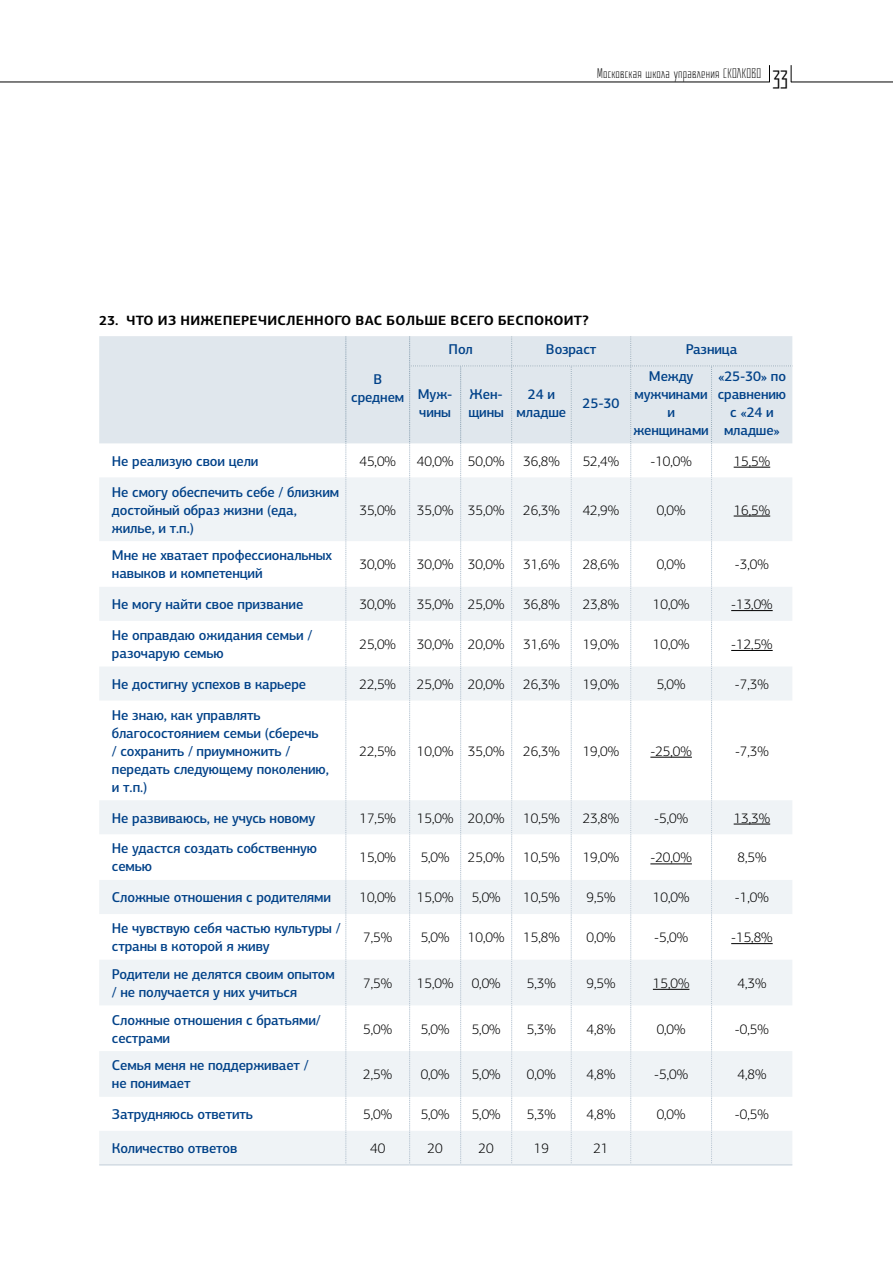
<style>
.page{position:relative;width:893px;height:1263px;background:#fff}
.page>*{position:absolute;margin:0;border:0;box-sizing:border-box;transform-origin:0 0}
.t1{font:24px "Skolkovo Typeface";color:#000}
.t2{font:500 14.25px/18px "PF Centro Sans Pro";letter-spacing:-.01em;color:#004188}
.t3{font:300 14.25px "PF Centro Sans Pro";color:#000}
.t4{font:700 13.5px "PF Centro Sans Pro";letter-spacing:.02em;color:#000}
.t5{font:300 13.5px "Skolkovo Typeface";letter-spacing:.02em;color:#000}
</style>
<div class="page">
<hr style="left:0;top:82px;width:770px;height:1px;background:#000">
<svg style="left:769px;top:65px;width:1px;height:17px"></svg>
<hr style="left:791px;top:82px;width:102px;height:1px;background:#000">
<svg style="left:791px;top:65px;width:1px;height:17px"></svg>
<div style="left:99px;top:336px;width:310px;height:107px;background:#e0e7ed"></div>
<svg style="left:99px;top:477px;width:310px;height:687px"></svg>
<hr style="left:99px;top:1164px;width:247px;height:1px;background:#d2dbe3">
<hr style="left:346px;top:1164px;width:64px;height:1px;background:#d2dbe3">
<hr style="left:410px;top:1164px;width:51px;height:1px;background:#d2dbe3">
<hr style="left:461px;top:1164px;width:51px;height:1px;background:#d2dbe3">
<hr style="left:512px;top:1164px;width:59px;height:1px;background:#d2dbe3">
<hr style="left:571px;top:1164px;width:60px;height:1px;background:#d2dbe3">
<hr style="left:631px;top:1164px;width:80px;height:1px;background:#d2dbe3">
<hr style="left:711px;top:1164px;width:81px;height:1px;background:#d2dbe3">
<svg style="left:346px;top:336px;width:1px;height:828px"></svg>
<svg style="left:409px;top:336px;width:384px;height:828px"></svg>
<hr style="left:734px;top:467px;width:36px;height:1px;background:#000">
<hr style="left:734px;top:516px;width:36px;height:1px;background:#000">
<hr style="left:731px;top:610px;width:42px;height:1px;background:#000">
<hr style="left:731px;top:650px;width:42px;height:1px;background:#000">
<hr style="left:650px;top:757px;width:42px;height:1px;background:#000">
<hr style="left:734px;top:824px;width:36px;height:1px;background:#000">
<hr style="left:650px;top:864px;width:42px;height:1px;background:#000">
<hr style="left:731px;top:943px;width:42px;height:1px;background:#000">
<hr style="left:653px;top:989px;width:36px;height:1px;background:#000">
<p class="t5" style="left:597px;top:65px;width:166px">Московская школа управления СКОЛКОВО</p>
<h1 class="t1" style="left:772px;top:60px;width:17px">33</h1>
<p class="t4" style="left:99px;top:312px;width:491px">23. ЧТО ИЗ НИЖЕПЕРЕЧИСЛЕННОГО ВАС БОЛЬШЕ ВСЕГО БЕСПОКОИТ?</p>
<p class="t2" style="left:351px;top:370px;width:54px;text-align:center">В среднем</p>
<p class="t2" style="left:449px;top:340px;width:26px">Пол</p>
<p class="t2" style="left:546px;top:340px;width:52px">Возраст</p>
<p class="t2" style="left:686px;top:340px;width:53px">Разница</p>
<p class="t2" style="left:418px;top:385px;width:36px">Муж&shy;чины</p>
<p class="t2" style="left:468px;top:385px;width:37px">Жен&shy;щины</p>
<p class="t2" style="left:517px;top:385px;width:51px;text-align:center">24 и младше</p>
<p class="t2" style="left:583px;top:394px;width:38px">25-30</p>
<p class="t2" style="left:633px;top:367px;width:77px;text-align:center">Между мужчинами и женщинами</p>
<p class="t2" style="left:718px;top:367px;width:70px;text-align:center">«25-30» по сравнению с «24 и младше»</p>
<p class="t2" style="left:112px;top:452px;width:148px">Не реализую свои цели</p>
<p class="t3" style="left:359px;top:453px;width:38px">45,0%</p>
<p class="t3" style="left:417px;top:453px;width:89px">40,0% 50,0%</p>
<p class="t3" style="left:523px;top:453px;width:38px">36,8%</p>
<p class="t3" style="left:583px;top:453px;width:38px">52,4%</p>
<p class="t3" style="left:650px;top:453px;width:43px">-10,0%</p>
<p class="t3" style="left:734px;top:453px;width:38px">15,5%</p>
<p class="t2" style="left:112px;top:483px;width:229px">Не смогу обеспечить себе / близким достойный образ жизни (еда, жилье, и т.п.)</p>
<p class="t3" style="left:359px;top:502px;width:38px">35,0%</p>
<p class="t3" style="left:417px;top:502px;width:89px">35,0% 35,0%</p>
<p class="t3" style="left:523px;top:502px;width:38px">26,3%</p>
<p class="t3" style="left:583px;top:502px;width:38px">42,9%</p>
<p class="t3" style="left:657px;top:502px;width:30px">0,0%</p>
<p class="t3" style="left:734px;top:502px;width:38px">16,5%</p>
<p class="t2" style="left:112px;top:546px;width:222px">Мне не хватает профессиональных навыков и компетенций</p>
<p class="t3" style="left:359px;top:556px;width:38px">30,0%</p>
<p class="t3" style="left:417px;top:556px;width:89px">30,0% 30,0%</p>
<p class="t3" style="left:523px;top:556px;width:38px">31,6%</p>
<p class="t3" style="left:583px;top:556px;width:38px">28,6%</p>
<p class="t3" style="left:657px;top:556px;width:30px">0,0%</p>
<p class="t3" style="left:735px;top:556px;width:35px">-3,0%</p>
<p class="t2" style="left:112px;top:595px;width:193px">Не могу найти свое призвание</p>
<p class="t3" style="left:359px;top:596px;width:38px">30,0%</p>
<p class="t3" style="left:417px;top:596px;width:89px">35,0% 25,0%</p>
<p class="t3" style="left:523px;top:596px;width:38px">36,8%</p>
<p class="t3" style="left:583px;top:596px;width:38px">23,8%</p>
<p class="t3" style="left:653px;top:596px;width:38px">10,0%</p>
<p class="t3" style="left:731px;top:596px;width:43px">-13,0%</p>
<p class="t2" style="left:112px;top:626px;width:202px">Не оправдаю ожидания семьи / разочарую семью</p>
<p class="t3" style="left:359px;top:636px;width:38px">25,0%</p>
<p class="t3" style="left:417px;top:636px;width:89px">30,0% 20,0%</p>
<p class="t3" style="left:523px;top:636px;width:38px">31,6%</p>
<p class="t3" style="left:583px;top:636px;width:38px">19,0%</p>
<p class="t3" style="left:653px;top:636px;width:38px">10,0%</p>
<p class="t3" style="left:731px;top:636px;width:43px">-12,5%</p>
<p class="t2" style="left:112px;top:675px;width:196px">Не достигну успехов в карьере</p>
<p class="t3" style="left:359px;top:676px;width:38px">22,5%</p>
<p class="t3" style="left:417px;top:676px;width:89px">25,0% 20,0%</p>
<p class="t3" style="left:523px;top:676px;width:38px">26,3%</p>
<p class="t3" style="left:583px;top:676px;width:38px">19,0%</p>
<p class="t3" style="left:657px;top:676px;width:30px">5,0%</p>
<p class="t3" style="left:735px;top:676px;width:35px">-7,3%</p>
<p class="t2" style="left:112px;top:706px;width:219px">Не знаю, как управлять благосостоянием семьи (сберечь<br>/ сохранить / приумножить / передать следующему поколению, и т.п.)</p>
<p class="t3" style="left:359px;top:743px;width:38px">22,5%</p>
<p class="t3" style="left:417px;top:743px;width:89px">10,0% 35,0%</p>
<p class="t3" style="left:523px;top:743px;width:38px">26,3%</p>
<p class="t3" style="left:583px;top:743px;width:38px">19,0%</p>
<p class="t3" style="left:650px;top:743px;width:43px">-25,0%</p>
<p class="t3" style="left:735px;top:743px;width:35px">-7,3%</p>
<p class="t2" style="left:112px;top:809px;width:205px">Не развиваюсь, не учусь новому</p>
<p class="t3" style="left:359px;top:810px;width:38px">17,5%</p>
<p class="t3" style="left:417px;top:810px;width:89px">15,0% 20,0%</p>
<p class="t3" style="left:523px;top:810px;width:38px">10,5%</p>
<p class="t3" style="left:583px;top:810px;width:38px">23,8%</p>
<p class="t3" style="left:654px;top:810px;width:35px">-5,0%</p>
<p class="t3" style="left:734px;top:810px;width:38px">13,3%</p>
<p class="t2" style="left:112px;top:839px;width:207px">Не удастся создать собственную семью</p>
<p class="t3" style="left:359px;top:849px;width:38px">15,0%</p>
<p class="t3" style="left:421px;top:849px;width:30px">5,0%</p>
<p class="t3" style="left:468px;top:849px;width:38px">25,0%</p>
<p class="t3" style="left:523px;top:849px;width:38px">10,5%</p>
<p class="t3" style="left:583px;top:849px;width:38px">19,0%</p>
<p class="t3" style="left:650px;top:849px;width:43px">-20,0%</p>
<p class="t3" style="left:737px;top:849px;width:30px">8,5%</p>
<p class="t2" style="left:112px;top:888px;width:221px">Сложные отношения с родителями</p>
<p class="t3" style="left:359px;top:889px;width:38px">10,0%</p>
<p class="t3" style="left:417px;top:889px;width:38px">15,0%</p>
<p class="t3" style="left:472px;top:889px;width:30px">5,0%</p>
<p class="t3" style="left:523px;top:889px;width:38px">10,5%</p>
<p class="t3" style="left:586px;top:889px;width:30px">9,5%</p>
<p class="t3" style="left:653px;top:889px;width:38px">10,0%</p>
<p class="t3" style="left:735px;top:889px;width:35px">-1,0%</p>
<p class="t2" style="left:112px;top:919px;width:230px">Не чувствую себя частью культуры / страны в которой я живу</p>
<p class="t3" style="left:363px;top:929px;width:30px">7,5%</p>
<p class="t3" style="left:421px;top:929px;width:30px">5,0%</p>
<p class="t3" style="left:468px;top:929px;width:38px">10,0%</p>
<p class="t3" style="left:523px;top:929px;width:38px">15,8%</p>
<p class="t3" style="left:586px;top:929px;width:30px">0,0%</p>
<p class="t3" style="left:654px;top:929px;width:35px">-5,0%</p>
<p class="t3" style="left:731px;top:929px;width:43px">-15,8%</p>
<p class="t2" style="left:112px;top:965px;width:224px">Родители не делятся своим опытом / не получается у них учиться</p>
<p class="t3" style="left:363px;top:975px;width:30px">7,5%</p>
<p class="t3" style="left:417px;top:975px;width:38px">15,0%</p>
<p class="t3" style="left:472px;top:975px;width:30px">0,0%</p>
<p class="t3" style="left:527px;top:975px;width:30px">5,3%</p>
<p class="t3" style="left:586px;top:975px;width:30px">9,5%</p>
<p class="t3" style="left:653px;top:975px;width:38px">15,0%</p>
<p class="t3" style="left:737px;top:975px;width:30px">4,3%</p>
<p class="t2" style="left:112px;top:1011px;width:210px">Сложные отношения с братьями/ сестрами</p>
<p class="t3" style="left:363px;top:1020px;width:30px">5,0%</p>
<p class="t3" style="left:421px;top:1020px;width:30px">5,0%</p>
<p class="t3" style="left:472px;top:1020px;width:30px">5,0%</p>
<p class="t3" style="left:527px;top:1020px;width:30px">5,3%</p>
<p class="t3" style="left:586px;top:1020px;width:30px">4,8%</p>
<p class="t3" style="left:657px;top:1020px;width:30px">0,0%</p>
<p class="t3" style="left:735px;top:1020px;width:35px">-0,5%</p>
<p class="t2" style="left:112px;top:1056px;width:198px">Семья меня не поддерживает / не понимает</p>
<p class="t3" style="left:363px;top:1066px;width:30px">2,5%</p>
<p class="t3" style="left:421px;top:1066px;width:30px">0,0%</p>
<p class="t3" style="left:472px;top:1066px;width:30px">5,0%</p>
<p class="t3" style="left:527px;top:1066px;width:30px">0,0%</p>
<p class="t3" style="left:586px;top:1066px;width:30px">4,8%</p>
<p class="t3" style="left:654px;top:1066px;width:35px">-5,0%</p>
<p class="t3" style="left:737px;top:1066px;width:30px">4,8%</p>
<p class="t2" style="left:112px;top:1105px;width:143px">Затрудняюсь ответить</p>
<p class="t3" style="left:363px;top:1106px;width:30px">5,0%</p>
<p class="t3" style="left:421px;top:1106px;width:30px">5,0%</p>
<p class="t3" style="left:472px;top:1106px;width:30px">5,0%</p>
<p class="t3" style="left:527px;top:1106px;width:30px">5,3%</p>
<p class="t3" style="left:586px;top:1106px;width:30px">4,8%</p>
<p class="t3" style="left:657px;top:1106px;width:30px">0,0%</p>
<p class="t3" style="left:735px;top:1106px;width:35px">-0,5%</p>
<p class="t2" style="left:112px;top:1139px;width:127px">Количество ответов</p>
<p class="t3" style="left:370px;top:1140px;width:17px">40</p>
<p class="t3" style="left:428px;top:1140px;width:17px">20</p>
<p class="t3" style="left:479px;top:1140px;width:17px">20</p>
<p class="t3" style="left:534px;top:1140px;width:17px">19</p>
<p class="t3" style="left:593px;top:1140px;width:17px">21</p>
</div>
